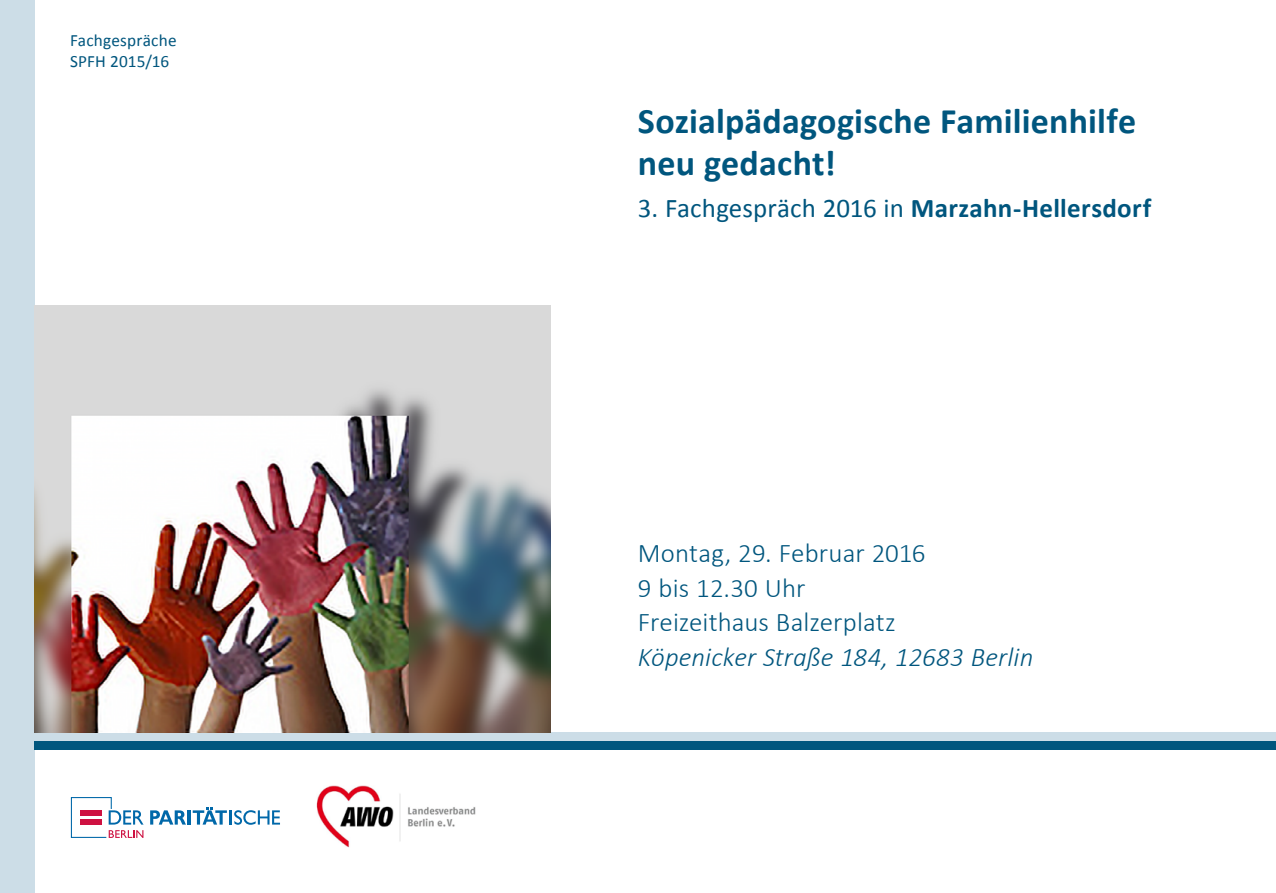
<style>
.page{position:relative;width:1276px;height:893px;background:#fff}
.page>*{position:absolute;margin:0;border:0;box-sizing:border-box;transform-origin:0 0}
.t1{font:700 36px/42px "Calibri";letter-spacing:.005em;color:#00567e}
.t2{font:300 27px/34.5px "Calibri";color:#00567e}
.t3{font:27px "Calibri";color:#00567e}
.t4{font:italic 300 27px "Calibri";color:#00567e}
.t5{font:17.25px/21px "Calibri";letter-spacing:.01em;color:#00567e}
.s1{font-weight:700}
</style>
<div class="page">
<div style="left:0;top:0;width:34px;height:893px;background:#ccdde7"></div>
<div style="left:34px;top:741px;width:1242px;height:8px;background:#00567e"></div>
<div style="left:34px;top:732px;width:1242px;height:9px;background:#ccdde7"></div>
<svg style="left:150px;top:810px;width:36px;height:15px"></svg>
<hr style="left:187px;top:810px;width:3px;height:15px;background:#0068a9">
<svg style="left:193px;top:807px;width:34px;height:18px"></svg>
<hr style="left:229px;top:810px;width:3px;height:15px;background:#0068a9">
<svg style="left:234px;top:810px;width:46px;height:15px"></svg>
<svg style="left:71px;top:797px;width:73px;height:41px"></svg>
<img style="left:34px;top:306px;width:517px;height:426px">
<img style="left:316px;top:785px;width:160px;height:63px">
<p class="t5" style="left:70px;top:29px;width:108px">Fachgespräche<br>SPFH 2015/16</p>
<h1 class="t1" style="left:638px;top:99px;width:499px">Sozialpädagogische Familienhilfe neu gedacht!</h1>
<p class="t3" style="left:638px;top:190px;width:515px">3. Fachgespräch 2016 in <span class="s1">Marzahn-Hellersdorf</span></p>
<p class="t2" style="left:638px;top:536px;width:289px">Montag, 29. Februar 2016<br>9 bis 12.30 Uhr<br>Freizeithaus Balzerplatz</p>
<p class="t4" style="left:638px;top:640px;width:397px">Köpenicker Straße 184, 12683 Berlin</p>
</div>
